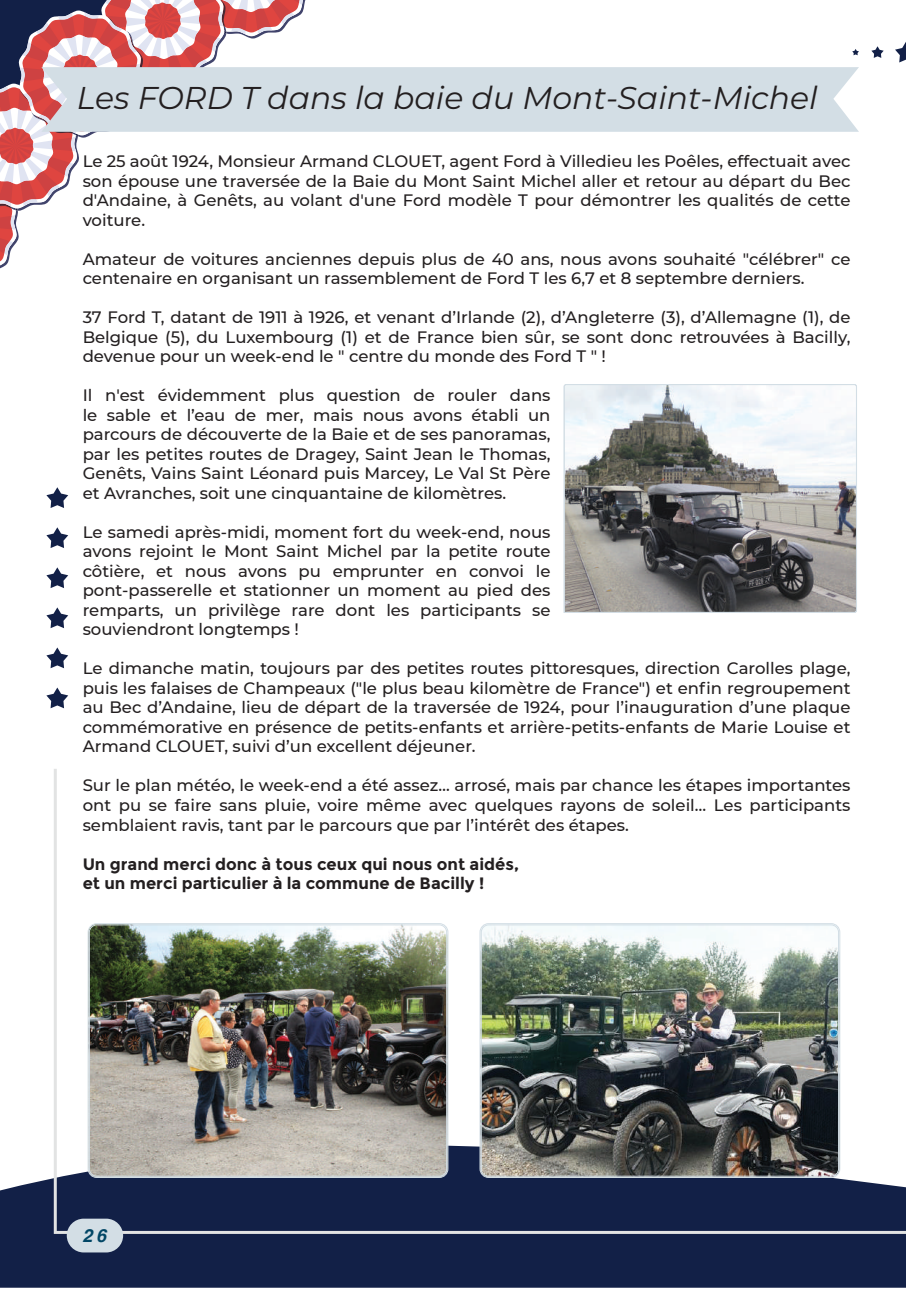
<style>
.page{position:relative;width:906px;height:1289px;background:#fff}
.page>*{position:absolute;margin:0;border:0;box-sizing:border-box;transform-origin:0 0}
.t1{font:italic 31.5px "Montserrat";color:#231f20}
.t2{font:italic 700 18px "Helvetica";color:#014665}
.t3{font:500 16.5px/19.5px "Montserrat";color:#231f20;text-align:justify}
.t4{font:700 16.5px/19.5px "Montserrat";color:#231f20}
</style>
<div class="page">
<div style="left:0;top:1178px;width:906px;height:109px;background:#122047"></div>
<svg style="left:46px;top:487px;width:22px;height:21px"></svg>
<svg style="left:895px;top:42px;width:11px;height:20px"></svg>
<svg style="left:871px;top:46px;width:12px;height:12px"></svg>
<svg style="left:852px;top:49px;width:7px;height:6px"></svg>
<svg style="left:46px;top:527px;width:22px;height:21px"></svg>
<svg style="left:46px;top:567px;width:22px;height:21px"></svg>
<svg style="left:46px;top:607px;width:22px;height:21px"></svg>
<svg style="left:46px;top:647px;width:22px;height:21px"></svg>
<svg style="left:46px;top:687px;width:22px;height:21px"></svg>
<svg style="left:54px;top:769px;width:852px;height:464px"></svg>
<svg style="left:0;top:0;width:306px;height:269px"></svg>
<div style="left:67px;top:1218px;width:56px;height:34px;background:#d3dee5;border-radius:17px"></div>
<div style="left:41px;top:67px;width:818px;height:65px;background:#d3dee5"></div>
<svg style="left:564px;top:384px;width:292px;height:228px"></svg>
<img style="left:89px;top:924px;width:358px;height:252px">
<div style="left:89px;top:924px;width:358px;height:252px;border:1px solid #d3dee5;border-radius:7px"></div>
<img style="left:480px;top:924px;width:359px;height:252px">
<div style="left:481px;top:924px;width:357px;height:252px;border:1px solid #d3dee5;border-radius:7px"></div>
<h1 class="t1" style="left:77px;top:76px;width:742px">Les FORD T dans la baie du Mont-Saint-Michel</h1>
<p class="t3" style="left:83px;top:151px;width:769px">Le 25 août 1924, Monsieur Armand CLOUET, agent Ford à Villedieu les Poêles, effectuait avec son épouse une traversée de la Baie du Mont Saint Michel aller et retour au départ du Bec d'Andaine, à Genêts, au volant d'une Ford modèle T pour démontrer les qualités de cette voiture.</p>
<p class="t3" style="left:83px;top:248px;width:769px">Amateur de voitures anciennes depuis plus de 40 ans, nous avons souhaité "célébrer" ce centenaire en organisant un rassemblement de Ford T les 6,7 et 8 septembre derniers.</p>
<p class="t3" style="left:83px;top:307px;width:769px">37 Ford T, datant de 1911 à 1926, et venant d’Irlande (2), d’Angleterre (3), d’Allemagne (1), de Belgique (5), du Luxembourg (1) et de France bien sûr, se sont donc retrouvées à Bacilly, devenue pour un week-end le " centre du monde des Ford T " !</p>
<p class="t3" style="left:83px;top:385px;width:469px">Il n'est évidemment plus question de rouler dans le sable et l’eau de mer, mais nous avons établi un parcours de découverte de la Baie et de ses panoramas, par les petites routes de Dragey, Saint Jean le Thomas, Genêts, Vains Saint Léonard puis Marcey, Le Val St Père et Avranches, soit une cinquantaine de kilomètres.</p>
<p class="t3" style="left:83px;top:521px;width:469px">Le samedi après-midi, moment fort du week-end, nous avons rejoint le Mont Saint Michel par la petite route côtière, et nous avons pu emprunter en convoi le pont-passerelle et stationner un moment au pied des remparts, un privilège rare dont les participants se souviendront longtemps !</p>
<p class="t3" style="left:83px;top:658px;width:769px">Le dimanche matin, toujours par des petites routes pittoresques, direction Carolles plage, puis les falaises de Champeaux ("le plus beau kilomètre de France") et enfin regroupement au Bec d’Andaine, lieu de départ de la traversée de 1924, pour l’inauguration d’une plaque commémorative en présence de petits-enfants et arrière-petits-enfants de Marie Louise et Armand CLOUET, suivi d’un excellent déjeuner.</p>
<p class="t3" style="left:83px;top:775px;width:769px">Sur le plan météo, le week-end a été assez… arrosé, mais par chance les étapes importantes ont pu se faire sans pluie, voire même avec quelques rayons de soleil… Les participants semblaient ravis, tant par le parcours que par l’intérêt des étapes.</p>
<p class="t4" style="left:83px;top:854px;width:438px">Un grand merci donc à tous ceux qui nous ont aidés, et un merci particulier à la commune de Bacilly !</p>
<p class="t2" style="left:83px;top:1224px;width:25px">26</p>
</div>
